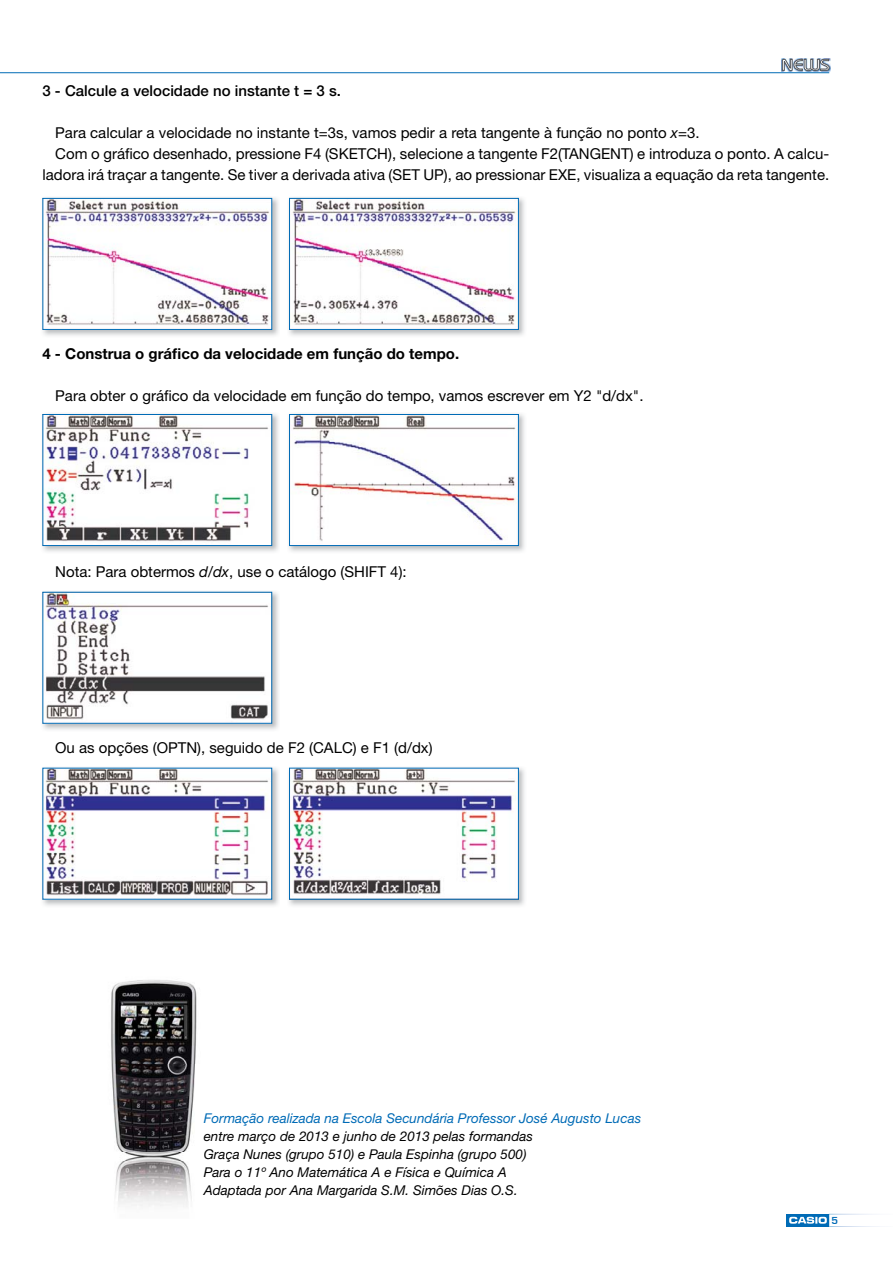
<style>
.page{position:relative;width:893px;height:1263px;background:#fff}
.page>*{position:absolute;margin:0;border:0;box-sizing:border-box;transform-origin:0 0}
.t1{font:15px "Helvetica Neue LT Std";color:#000}
.t2{font:700 15px "Helvetica Neue LT Std";color:#000}
.t3{font:500 15px "Helvetica Neue LT Std";color:#000}
.t4{font:italic 13.5px/18px "Helvetica Neue LT Std";color:#000}
.t5{font:italic 13.5px "Helvetica Neue LT Std";color:#006bb6}
.t6{font:700 10.5px "Eurostile";color:#006bb6}
.s1{font-style:italic}
</style>
<div class="page">
<div style="left:786px;top:1214px;width:43px;height:13px;background:#006bb6"></div>
<svg style="left:789px;top:1214px;width:89px;height:13px"></svg>
<hr style="left:0;top:72px;width:829px;height:1px;background:#006bb6">
<img style="left:781px;top:58px;width:49px;height:14px">
<svg style="left:782px;top:59px;width:47px;height:12px"></svg>
<img style="left:42px;top:197px;width:237px;height:139px">
<img style="left:44px;top:200px;width:226px;height:128px">
<div style="left:42px;top:198px;width:230px;height:132px;border:1px solid #006bb6"></div>
<img style="left:289px;top:197px;width:236px;height:139px">
<img style="left:291px;top:200px;width:226px;height:128px">
<div style="left:289px;top:198px;width:230px;height:132px;border:1px solid #006bb6"></div>
<img style="left:42px;top:413px;width:237px;height:139px">
<img style="left:44px;top:416px;width:226px;height:128px">
<div style="left:42px;top:414px;width:230px;height:132px;border:1px solid #006bb6"></div>
<img style="left:289px;top:413px;width:236px;height:139px">
<img style="left:291px;top:416px;width:226px;height:128px">
<div style="left:289px;top:414px;width:230px;height:132px;border:1px solid #006bb6"></div>
<img style="left:42px;top:591px;width:237px;height:139px">
<img style="left:44px;top:594px;width:226px;height:128px">
<div style="left:42px;top:592px;width:230px;height:132px;border:1px solid #006bb6"></div>
<img style="left:42px;top:767px;width:237px;height:139px">
<img style="left:44px;top:770px;width:226px;height:128px">
<img style="left:289px;top:767px;width:236px;height:139px">
<img style="left:291px;top:770px;width:226px;height:128px">
<div style="left:289px;top:768px;width:230px;height:132px;border:1px solid #006bb6"></div>
<img style="left:111px;top:980px;width:86px;height:227px">
<img style="left:111px;top:1153px;width:86px;height:8px">
<p class="t3" style="left:42px;top:85px;width:300px">3 - Calcule a velocidade no instante t = 3 s.</p>
<p class="t1" style="left:55px;top:127px;width:646px">Para calcular a velocidade no instante t=3s, vamos pedir a reta tangente à função no ponto <span class="s1">x</span>=3.</p>
<p class="t1" style="left:55px;top:148px;width:775px">Com o gráfico desenhado, pressione F4 (SKETCH), selecione a tangente F2(TANGENT) e introduza o ponto. A calcu-</p>
<p class="t1" style="left:42px;top:169px;width:788px">ladora irá traçar a tangente. Se tiver a derivada ativa (SET UP), ao pressionar EXE, visualiza a equação da reta tangente.</p>
<p class="t2" style="left:42px;top:348px;width:418px">4 - Construa o gráfico da velocidade em função do tempo.</p>
<p class="t1" style="left:55px;top:390px;width:590px">Para obter o gráfico da velocidade em função do tempo, vamos escrever em Y2 "d/dx".</p>
<p class="t1" style="left:55px;top:566px;width:353px">Nota: Para obtermos <span class="s1">d/dx</span>, use o catálogo (SHIFT 4):</p>
<p class="t1" style="left:55px;top:742px;width:379px">Ou as opções (OPTN), seguido de F2 (CALC) e F1 (d/dx)</p>
<p class="t5" style="left:204px;top:1113px;width:439px">Formação realizada na Escola Secundária Professor José Augusto Lucas</p>
<p class="t4" style="left:204px;top:1129px;width:331px">entre março de 2013 e junho de 2013 pelas formandas Graça Nunes (grupo 510) e Paula Espinha (grupo 500)<br>Para o 11º Ano Matemática A e Física e Química A Adaptada por Ana Margarida S.M. Simões Dias O.S.</p>
<p class="t6" style="left:831px;top:1216px;width:8px">5</p>
</div>
